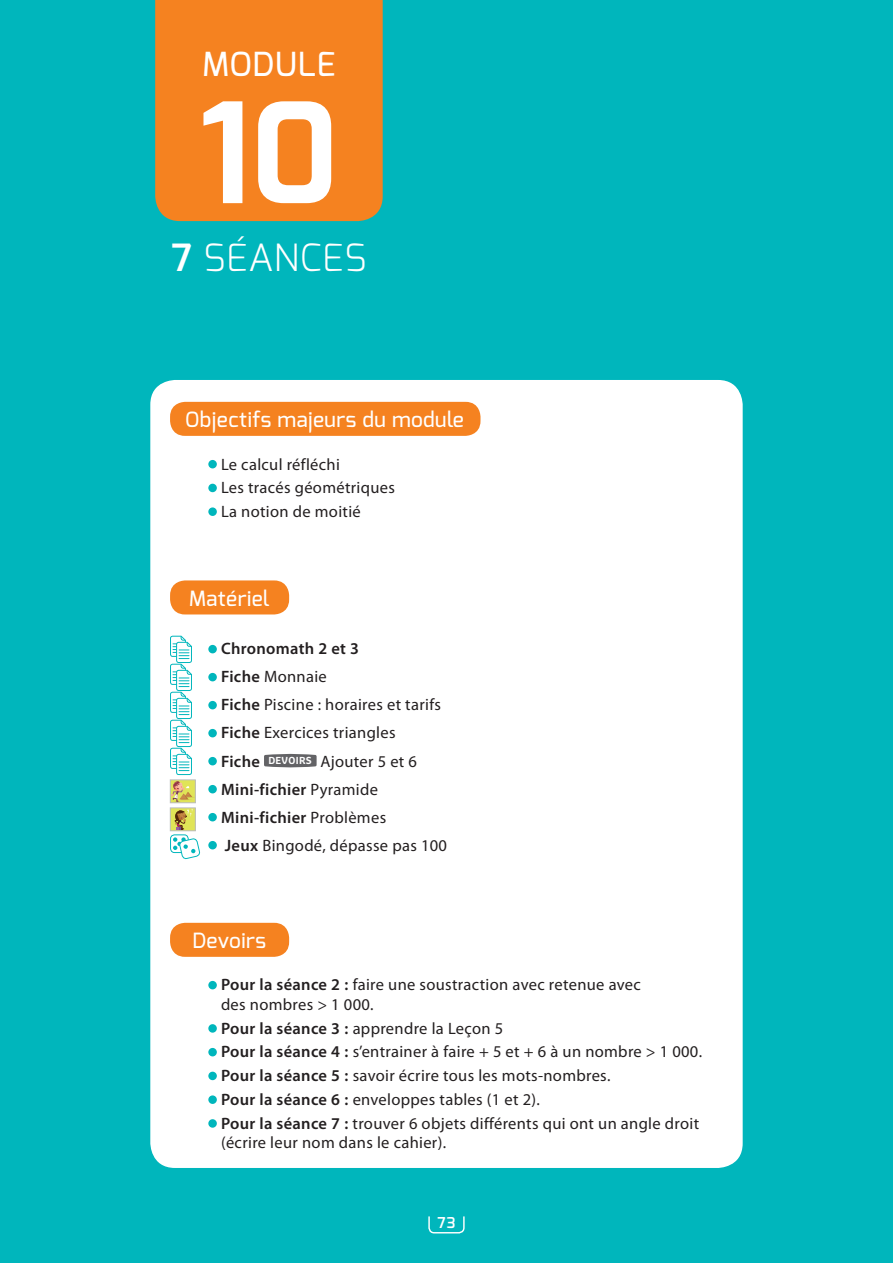
<style>
.page{position:relative;width:893px;height:1263px;background:#00b6bc}
.page>*{position:absolute;margin:0;border:0;box-sizing:border-box;transform-origin:0 0}
.t1{font:700 139.05px "Exo";color:#fff}
.t2{font:300 37.5px "Exo";letter-spacing:.02em;color:#fff}
.t3{font:500 33.15px "Exo";letter-spacing:.02em;color:#fff}
.t4{font:500 21px "Exo";letter-spacing:.02em;color:#fff}
.t5{font:16.5px/28px "Myriad Pro";letter-spacing:.02em;color:#231f20}
.t6{font:600 15px "Exo";color:#fff}
.s1{font-weight:600}
</style>
<div class="page">
<div style="left:155px;top:0;width:228px;height:221px;background:#f58220"></div>
<svg style="left:428px;top:1216px;width:37px;height:18px"></svg>
<div style="left:150px;top:379px;width:593px;height:790px;background:#fff;border-radius:26px"></div>
<div style="left:170px;top:402px;width:310px;height:34px;background:#f58220;border-radius:15px"></div>
<div style="left:208px;top:981px;width:9px;height:8px;background:#00b6bc;border-radius:50%"></div>
<div style="left:208px;top:1024px;width:9px;height:8px;background:#00b6bc;border-radius:50%"></div>
<div style="left:208px;top:1048px;width:9px;height:8px;background:#00b6bc;border-radius:50%"></div>
<svg style="left:208px;top:1071px;width:9px;height:9px"></svg>
<div style="left:208px;top:1095px;width:9px;height:9px;background:#00b6bc;border-radius:50%"></div>
<div style="left:208px;top:1119px;width:9px;height:8px;background:#00b6bc;border-radius:50%"></div>
<div style="left:170px;top:923px;width:119px;height:34px;background:#f58220;border-radius:15px"></div>
<div style="left:208px;top:645px;width:9px;height:8px;background:#00b6bc;border-radius:50%"></div>
<div style="left:208px;top:673px;width:9px;height:8px;background:#00b6bc;border-radius:50%"></div>
<div style="left:208px;top:701px;width:9px;height:8px;background:#00b6bc;border-radius:50%"></div>
<div style="left:208px;top:729px;width:9px;height:8px;background:#00b6bc;border-radius:50%"></div>
<svg style="left:170px;top:635px;width:22px;height:140px"></svg>
<div style="left:208px;top:757px;width:9px;height:8px;background:#00b6bc;border-radius:50%"></div>
<svg style="left:264px;top:754px;width:53px;height:13px"></svg>
<svg style="left:172px;top:781px;width:22px;height:20px"></svg>
<div style="left:170px;top:779px;width:26px;height:24px;border:1px solid #bcbdc0"></div>
<div style="left:208px;top:785px;width:9px;height:8px;background:#00b6bc;border-radius:50%"></div>
<div style="left:170px;top:808px;width:25px;height:23px;background:#e0e457"></div>
<svg style="left:174px;top:809px;width:19px;height:20px"></svg>
<div style="left:170px;top:807px;width:26px;height:24px;border:1px solid #bcbdc0"></div>
<div style="left:208px;top:813px;width:9px;height:8px;background:#00b6bc;border-radius:50%"></div>
<div style="left:170px;top:834px;width:19px;height:19px;border:1px solid #00b6bc;border-radius:4px"></div>
<svg style="left:173px;top:837px;width:27px;height:22px"></svg>
<div style="left:208px;top:841px;width:9px;height:8px;background:#00b6bc;border-radius:50%"></div>
<div style="left:170px;top:580px;width:119px;height:34px;background:#f58220;border-radius:15px"></div>
<div style="left:208px;top:460px;width:9px;height:8px;background:#00b6bc;border-radius:50%"></div>
<div style="left:208px;top:484px;width:9px;height:8px;background:#00b6bc;border-radius:50%"></div>
<div style="left:208px;top:507px;width:9px;height:9px;background:#00b6bc;border-radius:50%"></div>
<h3 class="t3" style="left:202px;top:42px;width:135px">MODULE</h3>
<h1 class="t1" style="left:199px;top:64px;width:141px">10</h1>
<h2 class="t2" style="left:171px;top:234px;width:196px"><span class="s1">7</span> SÉANCES</h2>
<p class="t4" style="left:185px;top:405px;width:280px">Objectifs majeurs du module</p>
<p class="t5" style="left:221px;top:452px;width:175px;line-height:23.7px">Le calcul réfléchi<br>Les tracés géométriques<br>La notion de moitié</p>
<p class="t4" style="left:189px;top:585px;width:82px">Matériel</p>
<p class="t5" style="left:221px;top:635px;width:228px"><span class="s1">Chronomath 2 et 3<br>Fiche</span> Monnaie<br><span class="s1">Fiche</span> Piscine : horaires et tarifs<br><span class="s1">Fiche</span> Exercices triangles<br><span class="s1">Fiche</span> <sup>DEVOIRS</sup> Ajouter 5 et 6<br><span class="s1">Mini-fichier</span> Pyramide<br><span class="s1">Mini-fichier</span> Problèmes<br><span class="s1">Jeux</span> Bingodé, dépasse pas 100</p>
<p class="t4" style="left:193px;top:927px;width:75px">Devoirs</p>
<p class="t5" style="left:221px;top:975px;width:421px;line-height:19.5px"><span class="s1">Pour la séance 2 :</span> faire une soustraction avec retenue avec des nombres &gt; 1 000.</p>
<p class="t5" style="left:221px;top:1016px;width:483px;line-height:23.7px"><span class="s1">Pour la séance 3 :</span> apprendre la Leçon 5<br><span class="s1">Pour la séance 4 :</span> s’entrainer à faire + 5 et + 6 à un nombre &gt; 1 000.<br><span class="s1">Pour la séance 5 :</span> savoir écrire tous les mots-nombres.<br><span class="s1">Pour la séance 6 :</span> enveloppes tables (1 et 2).<br><span class="s1">Pour la séance 7 :</span> trouver 6 objets différents qui ont un angle droit</p>
<p class="t5" style="left:221px;top:1129px;width:227px">(écrire leur nom dans le cahier).</p>
<p class="t6" style="left:437px;top:1212px;width:20px">73</p>
</div>
